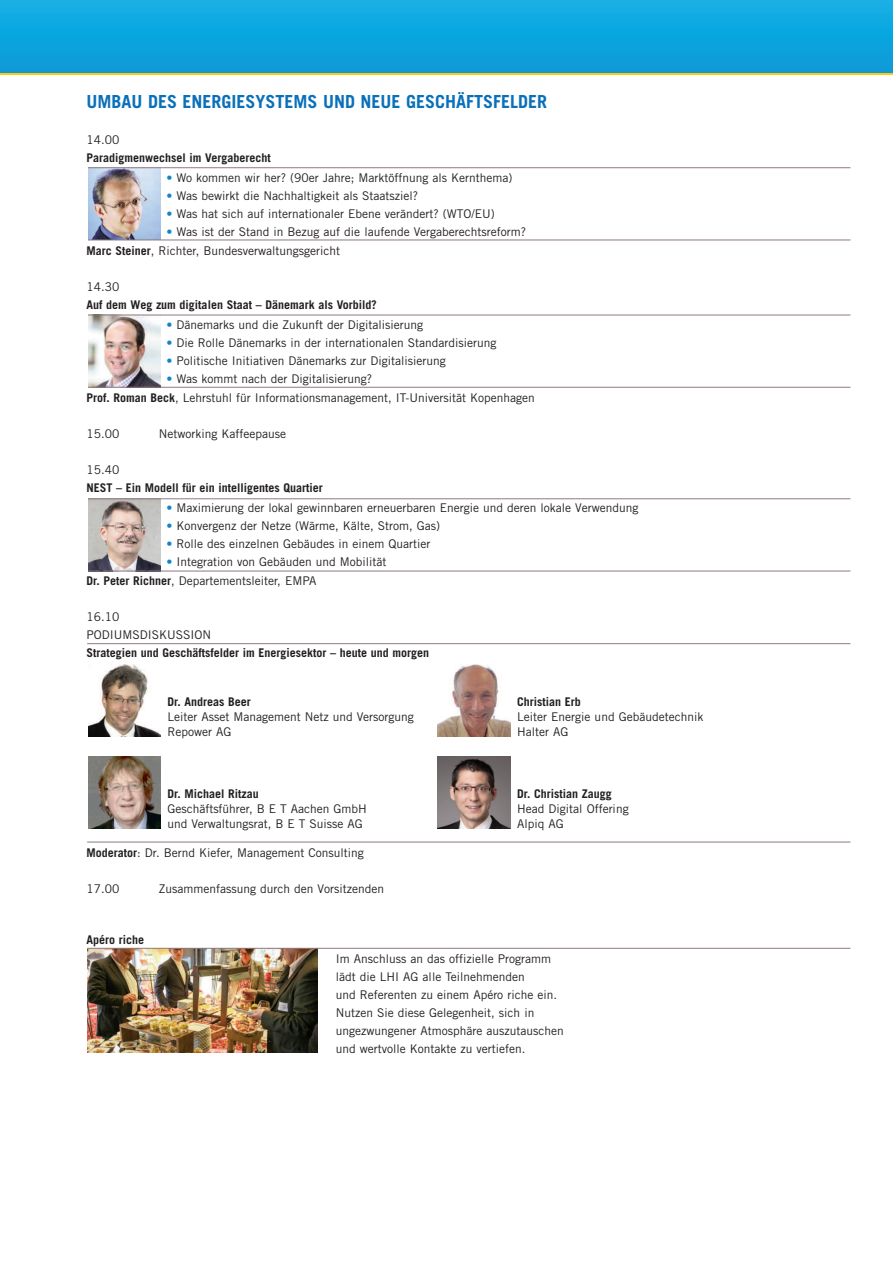
<style>
.page{position:relative;width:893px;height:1263px;background:#fff}
.page>*{position:absolute;margin:0;border:0;box-sizing:border-box;transform-origin:0 0}
.t1{font:700 18px "Trade Gothic";color:#0970b9}
.t2{font:12px/18px "Trade Gothic";color:#231f20}
.t3{font:700 12px "Trade Gothic";color:#231f20}
.s1{color:#1284c7}
.s2{font-weight:700}
</style>
<div class="page">
<div style="left:0;top:39px;width:893px;height:36px;background:linear-gradient(to right,#feca0a,#feca0a)"></div>
<div style="left:0;top:0;width:893px;height:72px;background:#0da6e0"></div>
<img style="left:87px;top:949px;width:231px;height:103px">
<img style="left:88px;top:168px;width:72px;height:72px">
<hr style="left:88px;top:167px;width:762px;height:1px;background:#8e797e">
<hr style="left:88px;top:240px;width:762px;height:1px;background:#8e797e">
<img style="left:88px;top:316px;width:72px;height:71px">
<hr style="left:88px;top:315px;width:762px;height:1px;background:#8e797e">
<hr style="left:88px;top:387px;width:762px;height:1px;background:#8e797e">
<img style="left:88px;top:499px;width:72px;height:72px">
<hr style="left:88px;top:498px;width:762px;height:1px;background:#8e797e">
<hr style="left:88px;top:571px;width:762px;height:1px;background:#8e797e">
<hr style="left:87px;top:643px;width:763px;height:1px;background:#8e797e">
<img style="left:88px;top:756px;width:72px;height:72px">
<img style="left:88px;top:664px;width:72px;height:73px">
<img style="left:438px;top:664px;width:72px;height:73px">
<hr style="left:87px;top:842px;width:763px;height:1px;background:#8e797e">
<hr style="left:87px;top:948px;width:763px;height:1px;background:#8e797e">
<img style="left:438px;top:756px;width:72px;height:72px">
<h1 class="t1" style="left:87px;top:91px;width:462px">UMBAU DES ENERGIESYSTEMS UND NEUE GESCHÄFTSFELDER</h1>
<p class="t2" style="left:87px;top:131px;width:34px">14.00</p>
<p class="t3" style="left:87px;top:150px;width:186px">Paradigmenwechsel im Vergaberecht</p>
<p class="t2" style="left:166px;top:168px;width:348px"><span class="s1">•</span> Wo kommen wir her? (90er Jahre; Marktöffnung als Kernthema)</p>
<p class="t2" style="left:166px;top:186px;width:253px"><span class="s1">•</span> Was bewirkt die Nachhaltigkeit als Staatsziel?</p>
<p class="t2" style="left:166px;top:204px;width:330px"><span class="s1">•</span> Was hat sich auf internationaler Ebene verändert? (WTO/EU)</p>
<p class="t2" style="left:87px;top:221px;width:441px;line-height:19.5px;text-indent:80px"><span class="s1">•</span> Was ist der Stand in Bezug auf die laufende Vergaberechtsreform?<br><span class="s2">Marc Steiner</span>, Richter, Bundesverwaltungsgericht</p>
<p class="t2" style="left:87px;top:278px;width:34px">14.30</p>
<p class="t3" style="left:87px;top:297px;width:292px">Auf dem Weg zum digitalen Staat – Dänemark als Vorbild?</p>
<p class="t2" style="left:166px;top:315px;width:258px"><span class="s1">•</span> Dänemarks und die Zukunft der Digitalisierung</p>
<p class="t2" style="left:166px;top:333px;width:332px"><span class="s1">•</span> Die Rolle Dänemarks in der internationalen Standardisierung</p>
<p class="t2" style="left:166px;top:351px;width:281px"><span class="s1">•</span> Politische Initiativen Dänemarks zur Digitalisierung</p>
<p class="t2" style="left:87px;top:368px;width:450px;line-height:19.5px;text-indent:80px"><span class="s1">•</span> Was kommt nach der Digitalisierung?<br><span class="s2">Prof. Roman Beck</span>, Lehrstuhl für Informationsmanagement, IT-Universität Kopenhagen</p>
<p class="t2" style="left:87px;top:425px;width:34px">15.00</p>
<p class="t2" style="left:159px;top:425px;width:129px">Networking Kaffeepause</p>
<p class="t2" style="left:87px;top:461px;width:34px">15.40</p>
<p class="t3" style="left:87px;top:480px;width:238px">NEST – Ein Modell für ein intelligentes Quartier</p>
<p class="t2" style="left:166px;top:498px;width:474px"><span class="s1">•</span> Maximierung der lokal gewinnbaren erneuerbaren Energie und deren lokale Verwendung</p>
<p class="t2" style="left:166px;top:516px;width:275px"><span class="s1">•</span> Konvergenz der Netze (Wärme, Kälte, Strom, Gas)</p>
<p class="t2" style="left:166px;top:534px;width:266px"><span class="s1">•</span> Rolle des einzelnen Gebäudes in einem Quartier</p>
<p class="t2" style="left:87px;top:551px;width:301px;line-height:19.5px;text-indent:80px"><span class="s1">•</span> Integration von Gebäuden und Mobilität<br><span class="s2">Dr. Peter Richner</span>, Departementsleiter, EMPA</p>
<p class="t2" style="left:87px;top:608px;width:126px">16.10<br>PODIUMSDISKUSSION</p>
<p class="t3" style="left:87px;top:645px;width:344px">Strategien und Geschäftsfelder im Energiesektor – heute und morgen</p>
<p class="t3" style="left:167px;top:694px;width:85px">Dr. Andreas Beer</p>
<p class="t2" style="left:167px;top:709px;width:248px;line-height:15px">Leiter Asset Management Netz und Versorgung<br>Repower AG</p>
<p class="t3" style="left:167px;top:786px;width:93px">Dr. Michael Ritzau</p>
<p class="t2" style="left:167px;top:801px;width:201px;line-height:15px">Geschäftsführer, B E T Aachen GmbH und Verwaltungsrat, B E T Suisse AG</p>
<p class="t3" style="left:517px;top:695px;width:65px">Christian Erb</p>
<p class="t2" style="left:517px;top:709px;width:188px;line-height:15px">Leiter Energie und Gebäudetechnik<br>Halter AG</p>
<p class="t3" style="left:517px;top:786px;width:96px">Dr. Christian Zaugg</p>
<p class="t2" style="left:517px;top:801px;width:113px;line-height:15px">Head Digital Offering<br>Alpiq AG</p>
<p class="t2" style="left:87px;top:843px;width:279px"><span class="s2">Moderator</span>: Dr. Bernd Kiefer, Management Consulting</p>
<p class="t2" style="left:87px;top:879px;width:34px">17.00</p>
<p class="t2" style="left:159px;top:879px;width:227px">Zusammenfassung durch den Vorsitzenden</p>
<p class="t3" style="left:87px;top:932px;width:59px">Apéro riche</p>
<p class="t2" style="left:336px;top:950px;width:230px">Im Anschluss an das offizielle Programm lädt die LHI AG alle Teilnehmenden<br>und Referenten zu einem Apéro riche ein.<br>Nutzen Sie diese Gelegenheit, sich in ungezwungener Atmosphäre auszutauschen und wertvolle Kontakte zu vertiefen.</p>
</div>
